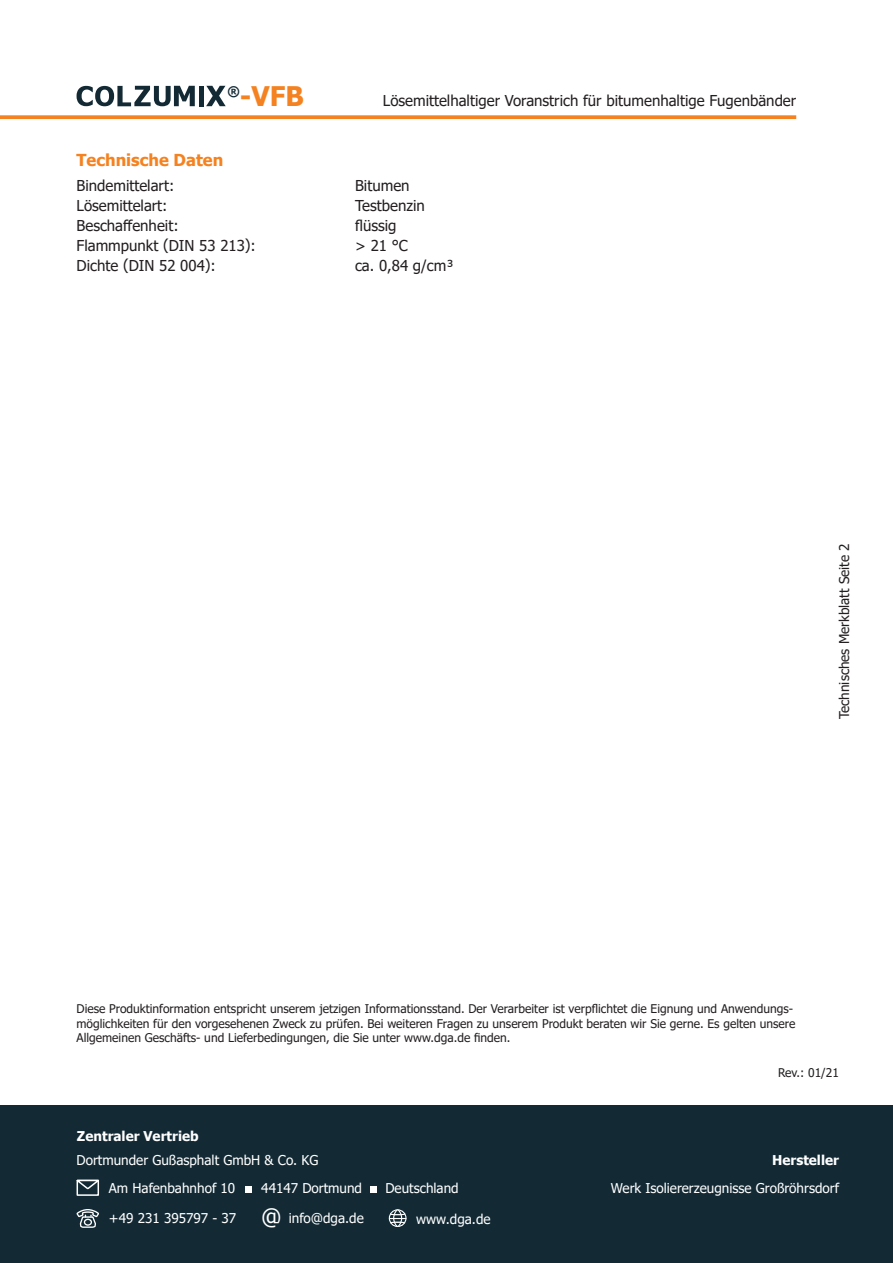
<style>
.page{position:relative;width:893px;height:1263px;background:#fff}
.page>*{position:absolute;margin:0;border:0;box-sizing:border-box;transform-origin:0 0}
.t1{font:700 27px "Tahoma";color:#f58220}
.t2{font:700 16.5px "Tahoma";color:#f58220}
.t3{font:15px "Tahoma";color:#231f20}
.t4{font:13.5px/28.2px "Tahoma";color:#fff}
.t5{font:700 13.5px "Tahoma";color:#fff}
.t6{font:13.5px "Tahoma";color:#231f20}
.t7{font:700 13.35px "Tahoma";color:#132a35}
.t8{font:12px/14.4px "Tahoma";color:#231f20}
.s1{font-size:22.5px}
</style>
<div class="page">
<svg style="left:0;top:115px;width:796px;height:4px;background:#f58b31"></svg>
<svg style="left:77px;top:86px;width:118px;height:20px"></svg>
<div style="left:199px;top:86px;width:5px;height:20px;background:#132a35"></div>
<svg style="left:206px;top:86px;width:20px;height:20px"></svg>
<div style="left:0;top:1106px;width:893px;height:157px;background:#132a35"></div>
<svg style="left:77px;top:1180px;width:22px;height:16px"></svg>
<div style="left:245px;top:1186px;width:6px;height:7px;background:#fff"></div>
<svg style="left:77px;top:1209px;width:22px;height:19px"></svg>
<div style="left:371px;top:1186px;width:6px;height:7px;background:#fff"></div>
<div style="left:389px;top:1209px;width:17px;height:18px;border:1px solid #fff;border-radius:50%"></div>
<div style="left:393px;top:1209px;width:9px;height:18px;border:1px solid #fff;border-radius:50%"></div>
<svg style="left:389px;top:1212px;width:17px;height:12px"></svg>
<p class="t7" style="left:227px;top:83px;width:14px">®</p>
<h1 class="t1" style="left:240px;top:78px;width:66px">-VFB</h1>
<p class="t3" style="left:383px;top:91px;width:415px">Lösemittelhaltiger Voranstrich für bitumenhaltige Fugenbänder</p>
<h2 class="t2" style="left:77px;top:148px;width:148px">Technische Daten</h2>
<p class="t3" style="left:77px;top:176px;width:99px">Bindemittelart:</p>
<p class="t3" style="left:355px;top:176px;width:56px">Bitumen</p>
<p class="t3" style="left:77px;top:196px;width:93px">Lösemittelart:</p>
<p class="t3" style="left:355px;top:196px;width:71px">Testbenzin</p>
<p class="t3" style="left:77px;top:216px;width:104px">Beschaffenheit:</p>
<p class="t3" style="left:355px;top:216px;width:43px">flüssig</p>
<p class="t3" style="left:77px;top:236px;width:181px">Flammpunkt (DIN 53 213):</p>
<p class="t3" style="left:355px;top:236px;width:54px">&gt; 21 °C</p>
<p class="t3" style="left:77px;top:256px;width:141px">Dichte (DIN 52 004):</p>
<p class="t3" style="left:355px;top:256px;width:100px">ca. 0,84 g/cm³</p>
<p class="t6" style="left:835px;top:719px;width:177px;rotate:-90deg">Technisches Merkblatt Seite 2</p>
<p class="t8" style="left:77px;top:1002px;width:720px">Diese Produktinformation entspricht unserem jetzigen Informationsstand. Der Verarbeiter ist verpflichtet die Eignung und Anwendungs&shy;möglichkeiten für den vorgesehenen Zweck zu prüfen. Bei weiteren Fragen zu unserem Produkt beraten wir Sie gerne. Es gelten unsere<br>Allgemeinen Geschäfts- und Lieferbedingungen, die Sie unter www.dga.de finden.</p>
<p class="t8" style="left:778px;top:1066px;width:62px">Rev.: 01/21</p>
<p class="t5" style="left:77px;top:1127px;width:123px">Zentraler Vertrieb</p>
<p class="t4" style="left:109px;top:1146px;width:211px;text-indent:-32px">Dortmunder Gußasphalt GmbH &amp; Co. KG<br>Am Hafenbahnhof 10</p>
<p class="t4" style="left:261px;top:1175px;width:102px">44147 Dortmund</p>
<p class="t4" style="left:109px;top:1205px;width:256px">+49 231 395797 - 37 <span class="s1">@</span> info@dga.de</p>
<p class="t4" style="left:385px;top:1175px;width:75px">Deutschland</p>
<p class="t4" style="left:416px;top:1205px;width:76px">www.dga.de</p>
<p class="t5" style="left:772px;top:1150px;width:68px">Hersteller</p>
<p class="t4" style="left:611px;top:1175px;width:230px">Werk Isoliererzeugnisse Großröhrsdorf</p>
</div>
